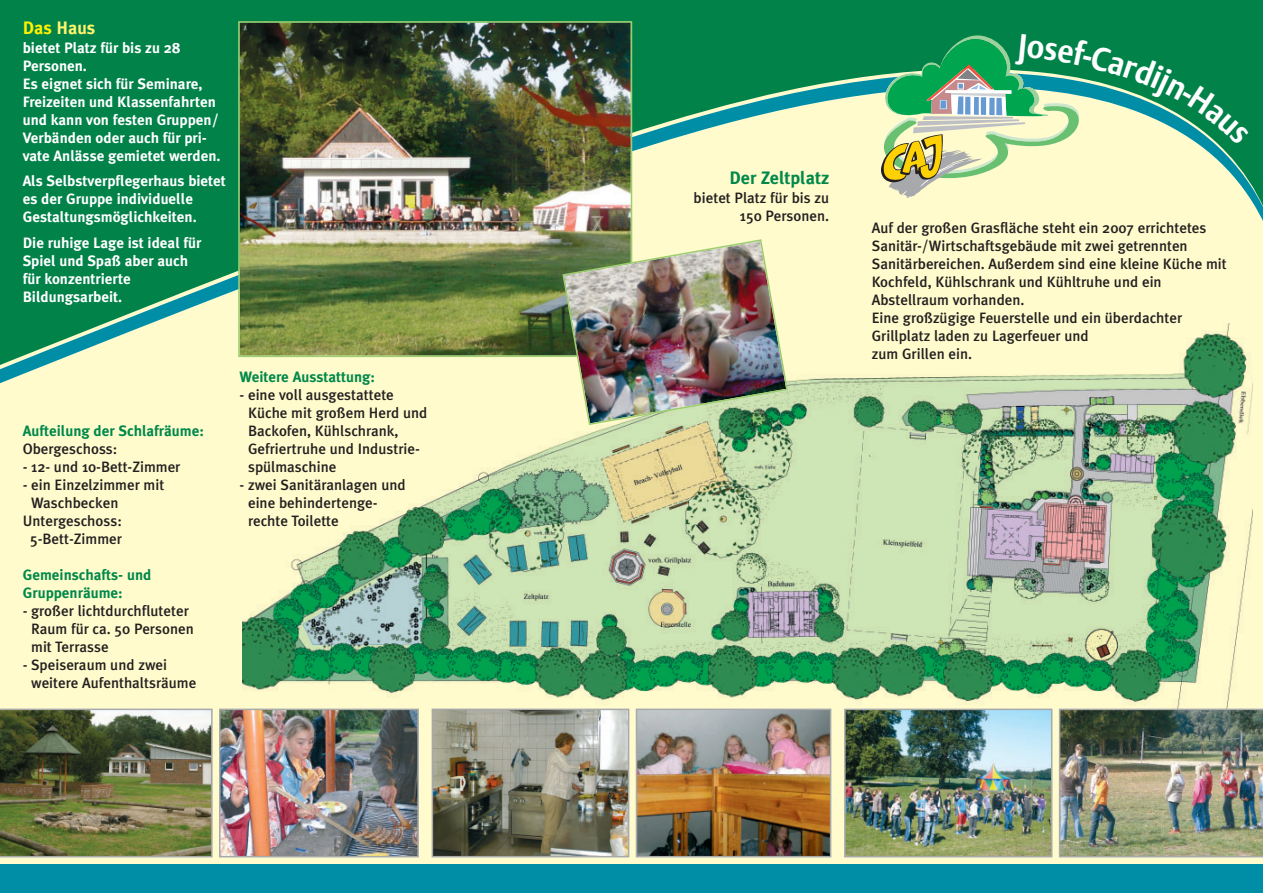
<style>
.page{position:relative;width:1263px;height:893px;background:#fff}
.page>*{position:absolute;margin:0;border:0;box-sizing:border-box;transform-origin:0 0}
.t1{font:700 18px "Meta Plus";color:#00884b}
.t2{font:700 18px "Meta Plus";color:#fff46e}
.t3{font:500 15px/18px "Meta Plus";color:#231f20}
.t4{font:700 15px/18px "Meta Plus";color:#fff}
.t5{font:700 15px/18px "Meta Plus";color:#00884b}
.s1{color:#fff101}
</style>
<div class="page">
<div style="left:0;top:396px;width:1263px;height:468px;background:#fffbcc"></div>
<svg style="left:0;top:0;width:1263px;height:375px;background:#6db583"></svg>
<div style="left:0;top:864px;width:1263px;height:29px;background:#008da6"></div>
<img style="left:242px;top:323px;width:1010px;height:395px">
<img style="left:241px;top:24px;width:388px;height:330px">
<div style="left:238px;top:21px;width:394px;height:336px;border:2px solid #9cce6d"></div>
<img style="left:561px;top:238px;width:228px;height:188px">
<img style="left:847px;top:712px;width:202px;height:142px">
<div style="left:844px;top:709px;width:208px;height:148px;border:2px solid #a8a9ad"></div>
<img style="left:1059px;top:709px;width:204px;height:148px">
<img style="left:222px;top:712px;width:194px;height:142px">
<div style="left:219px;top:709px;width:200px;height:148px;border:2px solid #a8a9ad"></div>
<img style="left:0;top:709px;width:213px;height:148px">
<img style="left:435px;top:712px;width:191px;height:142px">
<div style="left:432px;top:709px;width:197px;height:148px;border:2px solid #a8a9ad"></div>
<img style="left:639px;top:712px;width:189px;height:142px">
<div style="left:636px;top:709px;width:195px;height:148px;border:2px solid #a8a9ad"></div>
<svg style="left:868px;top:33px;width:381px;height:165px;background:#80be8e"></svg>
<p class="t2" style="left:23px;top:20px;width:74px"><span class="s1">Das</span> Haus</p>
<p class="t4" style="left:23px;top:40px;width:199px">bietet Platz für bis zu 28<br>Personen.<br>Es eignet sich für Seminare,<br>Freizeiten und Klassenfahrten und kann von festen Gruppen/<br>Verbänden oder auch für pri&shy;vate Anlässe gemietet werden.</p>
<p class="t4" style="left:23px;top:173px;width:205px">Als Selbstverpflegerhaus bietet es der Gruppe individuelle<br>Gestaltungsmöglichkeiten.</p>
<p class="t4" style="left:23px;top:235px;width:180px">Die ruhige Lage ist ideal für<br>Spiel und Spaß aber auch für konzentrierte<br>Bildungsarbeit.</p>
<p class="t5" style="left:23px;top:423px;width:183px">Aufteilung der Schlafräume:</p>
<p class="t3" style="left:23px;top:441px;width:96px">Obergeschoss:</p>
<p class="t3" style="left:23px;top:459px;width:159px">- 12- und 10-Bett-Zimmer</p>
<p class="t3" style="left:23px;top:477px;width:143px">- ein Einzelzimmer mit</p>
<p class="t3" style="left:31px;top:495px;width:89px">Waschbecken</p>
<p class="t3" style="left:23px;top:513px;width:101px">Untergeschoss:</p>
<p class="t3" style="left:30px;top:531px;width:93px">5-Bett-Zimmer</p>
<p class="t5" style="left:23px;top:567px;width:130px">Gemeinschafts- und<br>Gruppenräume:</p>
<p class="t3" style="left:31px;top:603px;width:164px;text-indent:-8px">- großer lichtdurchfluteter<br>Raum für ca. 50 Personen mit Terrasse</p>
<p class="t3" style="left:31px;top:657px;width:167px;text-indent:-8px">- Speiseraum und zwei weitere Aufenthaltsräume</p>
<p class="t5" style="left:240px;top:369px;width:137px">Weitere Ausstattung:</p>
<p class="t3" style="left:248px;top:387px;width:181px;text-indent:-8px">- eine voll ausgestattete<br>Küche mit großem Herd und<br>Backofen, Kühlschrank,<br>Gefriertruhe und Industrie&shy;spülmaschine</p>
<p class="t3" style="left:248px;top:477px;width:159px;text-indent:-8px">- zwei Sanitäranlagen und eine behindertenge&shy;rechte Toilette</p>
<p class="t1" style="left:729px;top:171px;width:101px">Der Zeltplatz</p>
<p class="t3" style="left:694px;top:190px;width:137px;text-align:right">bietet Platz für bis zu<br>150 Personen.</p>
<p class="t3" style="left:872px;top:220px;width:357px">Auf der großen Grasfläche steht ein 2007 errichtetes Sanitär-/Wirtschaftsgebäude mit zwei getrennten Sanitärbereichen. Außerdem sind eine kleine Küche mit Kochfeld, Kühlschrank und Kühltruhe und ein Abstellraum vorhanden.<br>Eine großzügige Feuerstelle und ein überdachter Grillplatz laden zu Lagerfeuer und<br>zum Grillen ein.</p>
</div>
